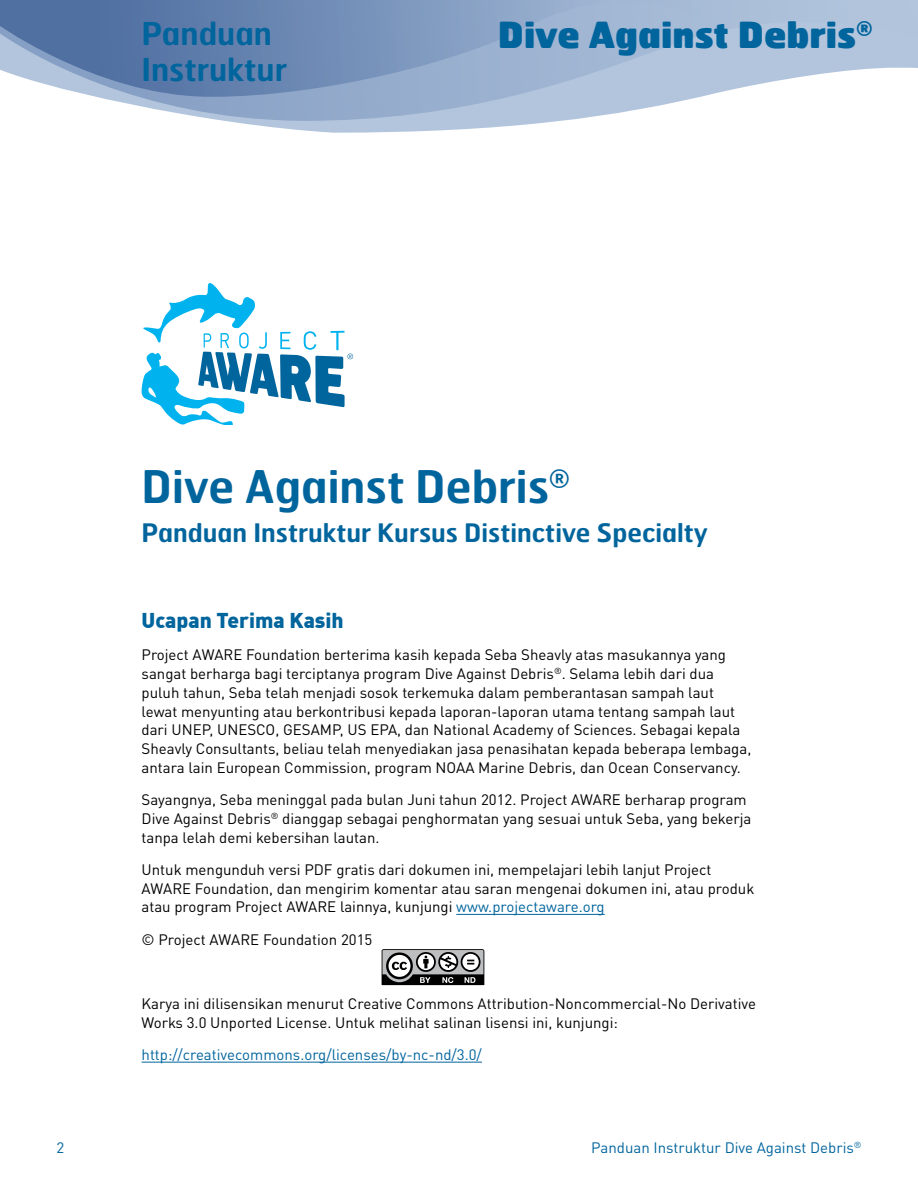
<style>
.page{position:relative;width:918px;height:1188px;background:#fff}
.page>*{position:absolute;margin:0;border:0;box-sizing:border-box;transform-origin:0 0}
.t1{font:600 45px "Hermes FB";color:#00649d}
.t2{font:900 36px "Hermes FB";color:#00649d}
.t3{font:600 31.5px/36px "Hermes FB";color:#00649d}
.t4{font:600 25.5px "Hermes FB";color:#00649d}
.t5{font:900 21px "DIN Offc";color:#00649d}
.t6{font:15px/18.8px "DINOT";color:#000}
.t7{font:15px "DINOT";color:#00649d}
.s1{color:#00649d}
</style>
<div class="page">
<svg style="left:240px;top:123px;width:300px;height:10px;fill:#b2c5dd"></svg>
<svg style="left:98px;top:0;width:820px;height:123px;fill:#b2c5dd"></svg>
<svg style="left:0;top:0;width:710px;height:97px;background:#839cc0"></svg>
<svg style="left:142px;top:283px;width:211px;height:142px"></svg>
<hr style="left:456px;top:914px;width:149px;height:1px;background:#00649d">
<hr style="left:142px;top:1062px;width:340px;height:1px;background:#00649d">
<svg style="left:382px;top:949px;width:102px;height:36px"></svg>
<h3 class="t3" style="left:141px;top:14px;width:147px">Panduan<br>Instruktur</h3>
<h2 class="t2" style="left:498px;top:11px;width:376px">Dive Against Debris<sup>®</sup></h2>
<p class="t7" style="left:56px;top:1139px;width:9px">2</p>
<h1 class="t1" style="left:142px;top:457px;width:429px">Dive Against Debris<sup>®</sup></h1>
<h3 class="t4" style="left:142px;top:516px;width:568px">Panduan Instruktur Kursus Distinctive Specialty</h3>
<h3 class="t5" style="left:142px;top:606px;width:204px">Ucapan Terima Kasih</h3>
<p class="t6" style="left:142px;top:645px;width:611px">Project AWARE Foundation berterima kasih kepada Seba Sheavly atas masukannya yang sangat berharga bagi terciptanya program Dive Against Debris<sup>®</sup>. Selama lebih dari dua puluh tahun, Seba telah menjadi sosok terkemuka dalam pemberantasan sampah laut lewat menyunting atau berkontribusi kepada laporan-laporan utama tentang sampah laut dari UNEP, UNESCO, GESAMP, US EPA, dan National Academy of Sciences. Sebagai kepala Sheavly Consultants, beliau telah menyediakan jasa penasihatan kepada beberapa lembaga, antara lain European Commission, program NOAA Marine Debris, dan Ocean Conservancy.</p>
<p class="t6" style="left:142px;top:790px;width:611px">Sayangnya, Seba meninggal pada bulan Juni tahun 2012. Project AWARE berharap program<br>Dive Against Debris<sup>®</sup> dianggap sebagai penghormatan yang sesuai untuk Seba, yang bekerja tanpa lelah demi kebersihan lautan.</p>
<p class="t6" style="left:142px;top:860px;width:614px">Untuk mengunduh versi PDF gratis dari dokumen ini, mempelajari lebih lanjut Project<br>AWARE Foundation, dan mengirim komentar atau saran mengenai dokumen ini, atau produk atau program Project AWARE lainnya, kunjungi <span class="s1">www.projectaware.org</span></p>
<p class="t6" style="left:142px;top:930px;width:232px">© Project AWARE Foundation 2015</p>
<p class="t6" style="left:142px;top:994px;width:616px">Karya ini dilisensikan menurut Creative Commons Attribution-Noncommercial-No Derivative<br>Works 3.0 Unported License. Untuk melihat salinan lisensi ini, kunjungi:</p>
<p class="t7" style="left:142px;top:1045px;width:342px">http://creativecommons.org/licenses/by-nc-nd/3.0/</p>
<p class="t7" style="left:591px;top:1138px;width:272px">Panduan Instruktur Dive Against Debris<sup>®</sup></p>
</div>
